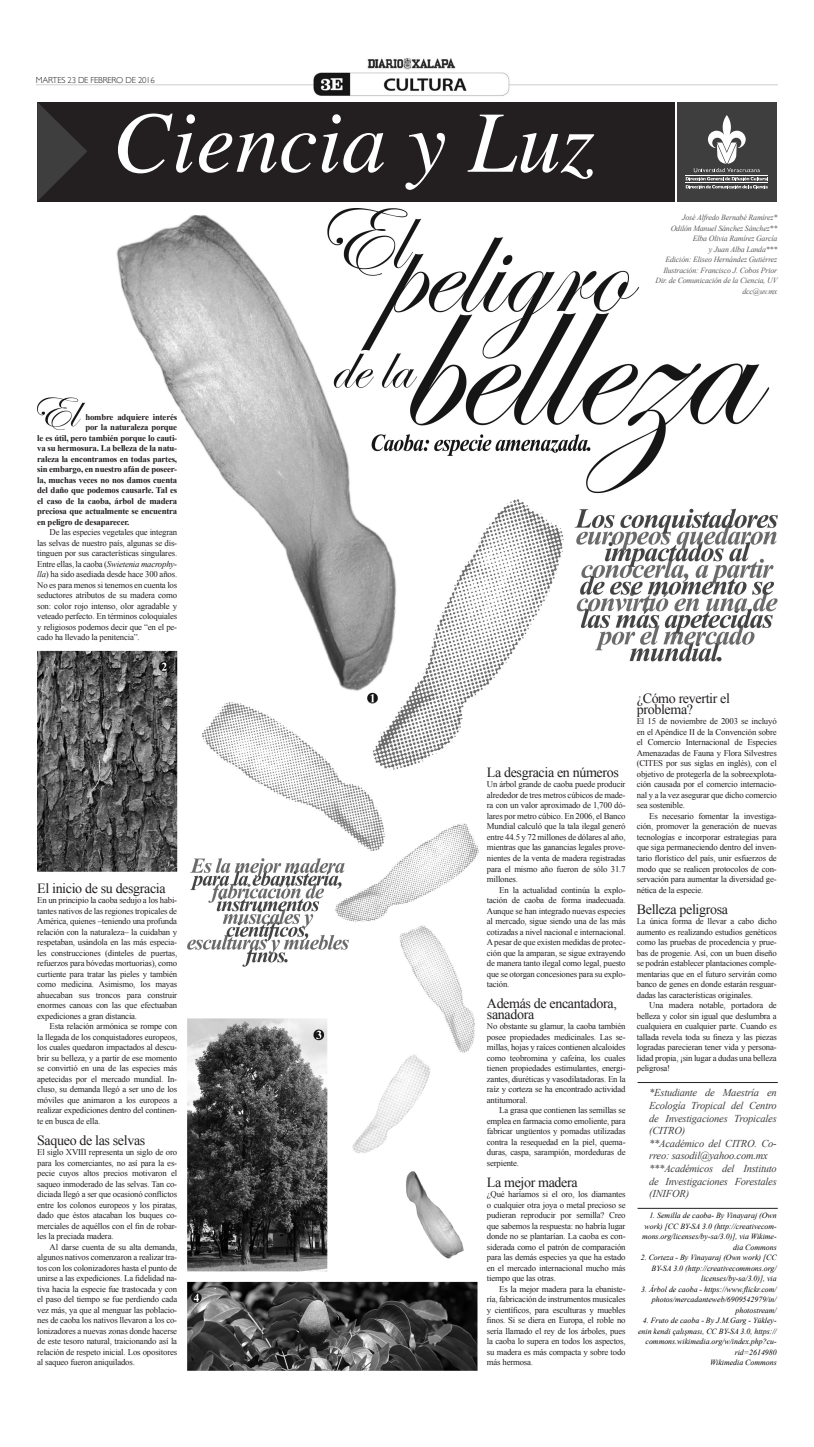
<style>
.page{position:relative;width:814px;height:1447px;background:#fff}
.page>*{position:absolute;margin:0;border:0;box-sizing:border-box;transform-origin:0 0}
.t1{font:14px/10.5px "Times New Roman";letter-spacing:-.025em;color:#231f20}
.t2{font:italic 10.5px/12.6px "Times New Roman";letter-spacing:-.02em;color:#3e3e3f}
.t3{font:8.75px/10.5px "Times New Roman";letter-spacing:-.02em;color:#231f20;text-align:justify}
.t4{font:700 8.75px "Times New Roman";letter-spacing:-.02em;color:#231f20}
.t5{font:300 8.75px "Gill Sans";letter-spacing:-.025em;color:#231f20}
.t6{font:italic 7.88px/10.5px "Times New Roman";color:#000;text-align:right}
.t7{font:italic 7.88px/10.5px "Times New Roman";letter-spacing:-.02em;color:#57585a;text-align:right}
.s1{font-style:italic}
</style>
<div class="page">
<img style="left:37px;top:58px;width:740px;height:38px">
<img style="left:37px;top:208px;width:740px;height:1161px">
<div style="left:37px;top:102px;width:637px;height:99px;background:#231f20"></div>
<svg style="left:37px;top:102px;width:50px;height:99px"></svg>
<div style="left:676px;top:102px;width:100px;height:100px;background:#3e3e3f"></div>
<svg style="left:685px;top:115px;width:83px;height:73px"></svg>
<hr style="left:685px;top:182px;width:82px;height:1px;background:#fff">
<hr style="left:685px;top:175px;width:82px;height:1px;background:#fff">
<svg style="left:118px;top:113px;width:198px;height:60px"></svg>
<svg style="left:332px;top:114px;width:9px;height:10px"></svg>
<svg style="left:322px;top:133px;width:62px;height:40px"></svg>
<svg style="left:405px;top:133px;width:40px;height:57px"></svg>
<svg style="left:467px;top:115px;width:127px;height:64px"></svg>
<p class="t5" style="left:36px;top:74px;width:121px">MARTES 23 DE FEBRERO DE 2016</p>
<p class="t4" style="left:85px;top:410px;width:93px">hombre adquiere interés</p>
<p class="t4" style="left:85px;top:421px;width:93px">por la naturaleza porque</p>
<p class="t4" style="left:37px;top:431px;width:141px">le es útil, pero también porque lo cauti-</p>
<p class="t4" style="left:37px;top:442px;width:141px">va su hermosura. La belleza de la natu-</p>
<p class="t4" style="left:37px;top:452px;width:141px">raleza la encontramos en todas partes,</p>
<p class="t4" style="left:37px;top:463px;width:141px">sin embargo, en nuestro afán de poseer-</p>
<p class="t4" style="left:37px;top:473px;width:141px">la, muchas veces no nos damos cuenta</p>
<p class="t4" style="left:37px;top:484px;width:141px">del daño que podemos causarle. Tal es</p>
<p class="t4" style="left:37px;top:494px;width:141px">el caso de la caoba, árbol de madera</p>
<p class="t4" style="left:37px;top:505px;width:141px">preciosa que actualmente se encuentra</p>
<p class="t4" style="left:37px;top:515px;width:94px">en peligro de desaparecer.</p>
<p class="t3" style="left:37px;top:527px;width:141px;text-indent:12px">De las especies vegetales que integran las selvas de nuestro país, algunas se dis&shy;tinguen por sus características singulares.<br>Entre ellas, la caoba (<span class="s1">Swietenia macrophy&shy;lla</span>) ha sido asediada desde hace 300 años.<br>No es para menos si tenemos en cuenta los seductores atributos de su madera como son: color rojo intenso, olor agradable y veteado perfecto. En términos coloquiales y religiosos podemos decir que “en el pe&shy;cado ha llevado la penitencia”.</p>
<h1 class="t1" style="left:37px;top:882px;width:130px">El inicio de su desgracia</h1>
<p class="t3" style="left:37px;top:894px;width:141px">En un principio la caoba sedujo a los habi&shy;tantes nativos de las regiones tropicales de América, quienes –teniendo una profunda relación con la naturaleza– la cuidaban y respetaban, usándola en las más especia&shy;les construcciones (dinteles de puertas, refuerzos para bóvedas mortuorias), como curtiente para tratar las pieles y también como medicina. Asimismo, los mayas ahuecaban sus troncos para construir enormes canoas con las que efectuaban expediciones a gran distancia.</p>
<p class="t3" style="left:37px;top:1020px;width:141px;text-indent:12px">Esta relación armónica se rompe con la llegada de los conquistadores europeos, los cuales quedaron impactados al descu&shy;brir su belleza, y a partir de ese momento se convirtió en una de las especies más apetecidas por el mercado mundial. In&shy;cluso, su demanda llegó a ser uno de los móviles que animaron a los europeos a realizar expediciones dentro del continen&shy;te en busca de ella.</p>
<h1 class="t1" style="left:37px;top:1134px;width:110px">Saqueo de las selvas</h1>
<p class="t3" style="left:37px;top:1146px;width:141px">El siglo XVIII representa un siglo de oro para los comerciantes, no así para la es&shy;pecie cuyos altos precios motivaron el saqueo inmoderado de las selvas. Tan co&shy;diciada llegó a ser que ocasionó conflictos entre los colonos europeos y los piratas, dado que éstos atacaban los buques co&shy;merciales de aquéllos con el fin de robar&shy;les la preciada madera.</p>
<p class="t3" style="left:37px;top:1241px;width:141px;text-indent:12px">Al darse cuenta de su alta demanda, algunos nativos comenzaron a realizar tra&shy;tos con los colonizadores hasta el punto de unirse a las expediciones. La fidelidad na&shy;tiva hacia la especie fue trastocada y con el paso del tiempo se fue perdiendo cada vez más, ya que al menguar las poblacio&shy;nes de caoba los nativos llevaron a los co&shy;lonizadores a nuevas zonas donde hacerse de este tesoro natural, traicionando así la relación de respeto inicial. Los opositores al saqueo fueron aniquilados.</p>
<p class="t7" style="left:655px;top:212px;width:123px">José Alfredo Bernabé Ramírez*<br>Odilón Manuel Sánchez Sánchez**<br>Elba Olivia Ramírez García<br>y Juan Alba Landa***<br>Edición: Eliseo Hernández Gutiérrez<br>Ilustración: Francisco J. Cobos Prior<br>Dir. de Comunicación de la Ciencia, UV dcc@uv.mx</p>
<h1 class="t1" style="left:487px;top:766px;width:133px">La desgracia en números</h1>
<p class="t3" style="left:487px;top:779px;width:140px">Un árbol grande de caoba puede producir alrededor de tres metros cúbicos de made&shy;ra con un valor aproximado de 1,700 dó&shy;lares por metro cúbico. En 2006, el Banco Mundial calculó que la tala ilegal generó entre 44.5 y 72 millones de dólares al año, mientras que las ganancias legales prove&shy;nientes de la venta de madera registradas para el mismo año fueron de sólo 31.7 millones.</p>
<p class="t3" style="left:487px;top:884px;width:140px;text-indent:12px">En la actualidad continúa la explo&shy;tación de caoba de forma inadecuada.<br>Aunque se han integrado nuevas especies al mercado, sigue siendo una de las más cotizadas a nivel nacional e internacional.<br>A pesar de que existen medidas de protec&shy;ción que la amparan, se sigue extrayendo de manera tanto ilegal como legal, puesto que se otorgan concesiones para su explo&shy;tación.</p>
<h1 class="t1" style="left:487px;top:997px;width:131px">Además de encantadora, sanadora</h1>
<p class="t3" style="left:487px;top:1020px;width:140px">No obstante su glamur, la caoba también posee propiedades medicinales. Las se&shy;millas, hojas y raíces contienen alcaloides como teobromina y cafeína, los cuales tienen propiedades estimulantes, energi&shy;zantes, diuréticas y vasodilatadoras. En la raíz y corteza se ha encontrado actividad antitumoral.</p>
<p class="t3" style="left:487px;top:1104px;width:140px;text-indent:12px">La grasa que contienen las semillas se emplea en farmacia como emoliente, para fabricar ungüentos y pomadas utilizadas contra la resequedad en la piel, quema&shy;duras, caspa, sarampión, mordeduras de serpiente.</p>
<h1 class="t1" style="left:487px;top:1176px;width:92px">La mejor madera</h1>
<p class="t3" style="left:487px;top:1188px;width:140px">¿Qué haríamos si el oro, los diamantes o cualquier otra joya o metal precioso se pudieran reproducir por semilla? Creo que sabemos la respuesta: no habría lugar donde no se plantarían. La caoba es con&shy;siderada como el patrón de comparación para las demás especies ya que ha estado en el mercado internacional mucho más tiempo que las otras.</p>
<p class="t3" style="left:487px;top:1283px;width:140px;text-indent:12px">Es la mejor madera para la ebaniste&shy;ría, fabricación de instrumentos musicales y científicos, para esculturas y muebles finos. Si se diera en Europa, el roble no sería llamado el rey de los árboles, pues la caoba lo supera en todos los aspectos, su madera es más compacta y sobre todo más hermosa.</p>
<h1 class="t1" style="left:636px;top:693px;width:95px">¿Cómo revertir el problema?</h1>
<p class="t3" style="left:636px;top:716px;width:141px">El 15 de noviembre de 2003 se incluyó en el Apéndice II de la Convención sobre el Comercio Internacional de Especies Amenazadas de Fauna y Flora Silvestres (CITES por sus siglas en inglés), con el objetivo de protegerla de la sobreexplota&shy;ción causada por el comercio internacio&shy;nal y a la vez asegurar que dicho comercio sea sostenible.</p>
<p class="t3" style="left:636px;top:810px;width:141px;text-indent:12px">Es necesario fomentar la investiga&shy;ción, promover la generación de nuevas tecnologías e incorporar estrategias para que siga permaneciendo dentro del inven&shy;tario florístico del país, unir esfuerzos de modo que se realicen protocolos de con&shy;servación para aumentar la diversidad ge&shy;nética de la especie.</p>
<h1 class="t1" style="left:636px;top:903px;width:93px">Belleza peligrosa</h1>
<p class="t3" style="left:636px;top:915px;width:141px">La única forma de llevar a cabo dicho aumento es realizando estudios genéticos como las pruebas de procedencia y prue&shy;bas de progenie. Así, con un buen diseño se podrán establecer plantaciones comple&shy;mentarias que en el futuro servirán como banco de genes en donde estarán resguar&shy;dadas las características originales.</p>
<p class="t3" style="left:636px;top:999px;width:141px;text-indent:12px">Una madera notable, portadora de belleza y color sin igual que deslumbra a cualquiera en cualquier parte. Cuando es tallada revela toda su fineza y las piezas logradas parecieran tener vida y persona&shy;lidad propia, ¡sin lugar a dudas una belleza peligrosa!</p>
<p class="t2" style="left:649px;top:1086px;width:129px">*Estudiante de Maestría en<br>Ecología Tropical del Centro de Investigaciones Tropicales (CITRO)<br>**Académico del CITRO. Co&shy;rreo: sasodil@yahoo.com.mx ***Académicos del Instituto de Investigaciones Forestales (INIFOR)</p>
<p class="t6" style="left:642px;top:1209px;width:136px">1. Semilla de caoba- By Vinayaraj (Own work) [CC BY-SA 3.0 (http://creativecom&shy;mons.org/licenses/by-sa/3.0)], via Wikime&shy;dia Commons</p>
<p class="t6" style="left:640px;top:1251px;width:137px">2. Corteza - By Vinayaraj (Own work) [CC<br>BY-SA 3.0 (http://creativecommons.org/ licenses/by-sa/3.0)], via</p>
<p class="t6" style="left:641px;top:1283px;width:137px">3. Árbol de caoba - https://www.flickr.com/ photos/mercadanteweb/6909542979/in/ photostream/</p>
<p class="t6" style="left:638px;top:1314px;width:140px">4. Fruto de caoba - By J.M.Garg - Yükley&shy;enin kendi çalışması, CC BY-SA 3.0, https:// commons.wikimedia.org/w/index.php?cu&shy;rid=2614980<br>Wikimedia Commons</p>
</div>
